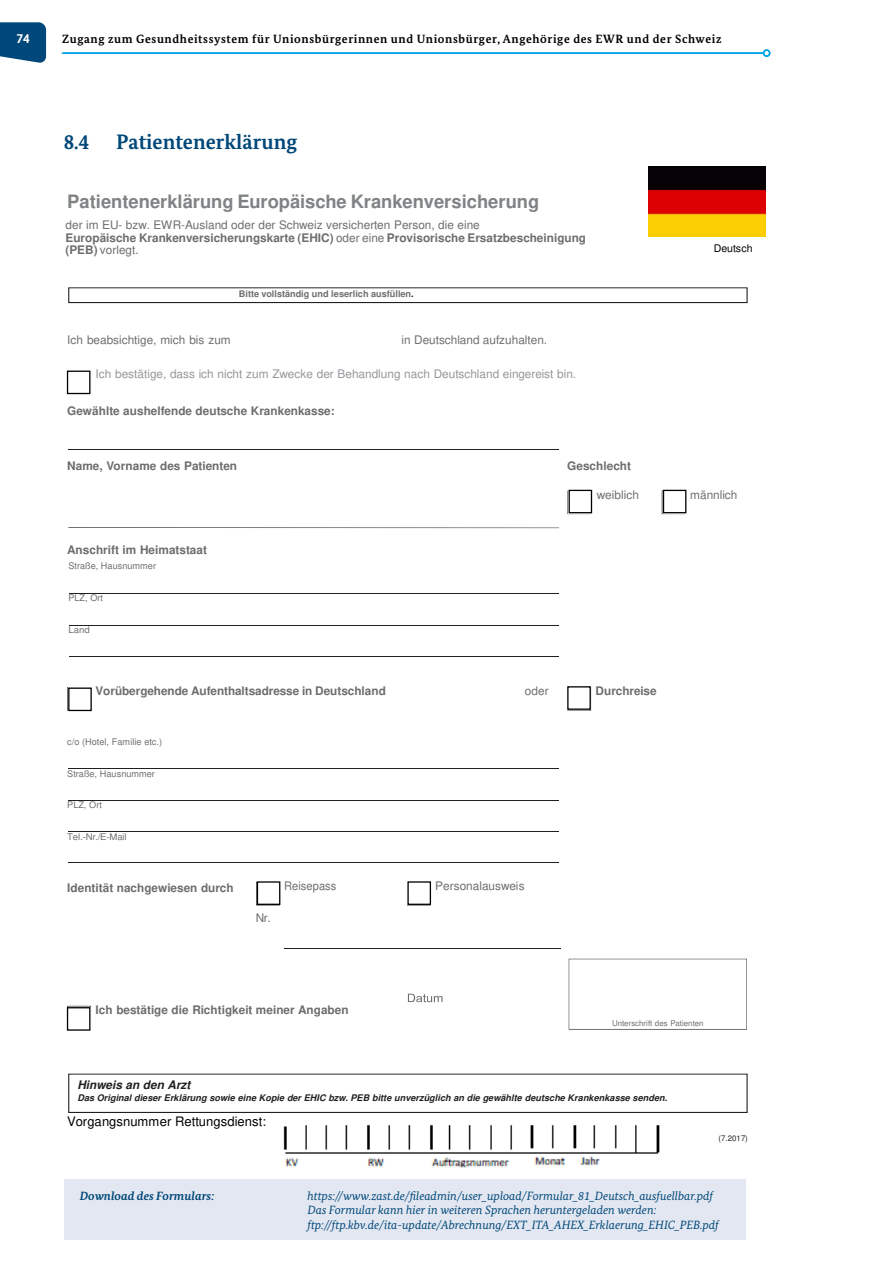
<style>
.page{position:relative;width:893px;height:1263px;background:#fff}
.page>*{position:absolute;margin:0;border:0;box-sizing:border-box;transform-origin:0 0}
.t1{font:700 21px "Bundes Serif";color:#004879}
.t2{font:700 18.45px "Helvetica";color:#808385}
.t3{font:700 13.5px "Bundes Sans";color:#fff}
.t4{font:13.05px "Helvetica";color:#000}
.t5{font:italic 12px/14.4px "Bundes Serif";color:#004879}
.t6{font:700 12px "Bundes Serif";letter-spacing:.05em;color:#000}
.t7{font:italic 700 12px "Bundes Serif";color:#004879}
.t8{font:11.85px/12.1px "Helvetica";letter-spacing:.005em;color:#6c6d6f}
.t9{font:700 11.85px "Helvetica";letter-spacing:.005em;color:#6c6d6f}
.t10{font:11.85px "Helvetica";letter-spacing:.005em;color:#94969a}
.t11{font:italic 700 11.85px "Helvetica";letter-spacing:.005em;color:#221f1f}
.t12{font:11.85px "Helvetica";letter-spacing:.005em;color:#6c6d6f;scale:.94 1}
.t13{font:10.5px "Helvetica";color:#000}
.t14{font:italic 700 9.15px "Helvetica";color:#221f1f}
.t15{font:9.15px "Helvetica";color:#6c6d6f}
.t16{font:700 9.15px "Helvetica";color:#6c6d6f}
.t17{font:9.15px "Helvetica";color:#6c6d6f;scale:1.05 1}
.t18{font:7.8px "Helvetica";letter-spacing:.005em;color:#6c6d6f}
.t19{font:7.8px "Helvetica";color:#221f1f}
.s1{font-weight:700}
.s2{color:#221f1f}
</style>
<div class="page">
<div style="left:65px;top:1179px;width:681px;height:61px;background:#e3e7f1"></div>
<hr style="left:284px;top:948px;width:276px;height:1px;background:#221f1f">
<svg style="left:68px;top:287px;width:680px;height:16px"></svg>
<hr style="left:68px;top:449px;width:491px;height:1px;background:#221f1f">
<hr style="left:68px;top:527px;width:491px;height:1px;background:#221f1f">
<hr style="left:69px;top:593px;width:490px;height:1px;background:#221f1f">
<hr style="left:69px;top:625px;width:490px;height:1px;background:#221f1f">
<hr style="left:69px;top:656px;width:490px;height:1px;background:#221f1f">
<hr style="left:68px;top:768px;width:491px;height:1px;background:#221f1f">
<hr style="left:68px;top:800px;width:491px;height:1px;background:#221f1f">
<hr style="left:68px;top:831px;width:491px;height:1px;background:#221f1f">
<hr style="left:68px;top:862px;width:491px;height:1px;background:#221f1f">
<svg style="left:68px;top:1074px;width:680px;height:39px"></svg>
<svg style="left:67px;top:370px;width:24px;height:24px"></svg>
<svg style="left:67px;top:1006px;width:24px;height:23px"></svg>
<svg style="left:256px;top:882px;width:1px;height:23px"></svg>
<svg style="left:567px;top:710px;width:24px;height:1px"></svg>
<svg style="left:67px;top:687px;width:1px;height:24px"></svg>
<svg style="left:567px;top:491px;width:24px;height:23px"></svg>
<svg style="left:662px;top:491px;width:23px;height:23px"></svg>
<svg style="left:408px;top:994px;width:34px;height:8px"></svg>
<svg style="left:569px;top:959px;width:178px;height:70px"></svg>
<img style="left:648px;top:167px;width:117px;height:70px">
<img style="left:283px;top:1125px;width:377px;height:43px">
<div style="left:67px;top:371px;width:23px;height:23px;background:#fff"></div>
<div style="left:67px;top:371px;width:23px;height:23px;border:1px solid #000"></div>
<div style="left:568px;top:490px;width:24px;height:23px;background:#fff"></div>
<div style="left:568px;top:490px;width:24px;height:23px;border:1px solid #000"></div>
<div style="left:663px;top:490px;width:23px;height:23px;background:#fff"></div>
<div style="left:663px;top:490px;width:23px;height:23px;border:1px solid #000"></div>
<div style="left:68px;top:687px;width:24px;height:24px;border:1px solid #000"></div>
<div style="left:567px;top:686px;width:24px;height:24px;border:1px solid #000"></div>
<div style="left:257px;top:881px;width:23px;height:24px;border:1px solid #000"></div>
<div style="left:407px;top:881px;width:24px;height:24px;border:1px solid #000"></div>
<div style="left:67px;top:1007px;width:23px;height:24px;background:#fff"></div>
<div style="left:67px;top:1007px;width:23px;height:24px;border:1px solid #000"></div>
<svg style="left:0;top:22px;width:46px;height:41px;background:#175885"></svg>
<hr style="left:62px;top:52px;width:702px;height:2px;background:#00a4e4">
<div style="left:763px;top:49px;width:7px;height:8px;border:2px solid #00a4e4;border-radius:50%"></div>
<p class="t3" style="left:16px;top:30px;width:15px">74</p>
<p class="t6" style="left:62px;top:32px;width:661px">Zugang zum Gesundheitssystem für Unionsbürgerinnen und Unionsbürger, Angehörige des EWR und der Schweiz</p>
<h2 class="t1" style="left:64px;top:128px;width:27px">8.4</h2>
<h2 class="t1" style="left:116px;top:128px;width:182px">Patientenerklärung</h2>
<p class="t2" style="left:67px;top:194px;width:474px">Patientenerklärung Europäische Krankenversicherung</p>
<p class="t8" style="left:66px;top:220px;width:522px">der im EU- bzw. EWR-Ausland oder der Schweiz versicherten Person, die eine<br><span class="s1">Europäische Krankenversicherungskarte (EHIC)</span> oder eine <span class="s1">Provisorische Ersatzbescheinigung (PEB)</span> vorlegt.</p>
<p class="t16" style="left:239px;top:291px;width:176px">Bitte vollständig und leserlich ausfüllen<span class="s2">.</span></p>
<p class="t8" style="left:67px;top:334px;width:165px">Ich beabsichtige, mich bis zum</p>
<p class="t8" style="left:402px;top:334px;width:147px">in Deutschland aufzuhalten.</p>
<p class="t10" style="left:96px;top:369px;width:482px">Ich bestätige, dass ich nicht zum Zwecke der Behandlung nach Deutschland eingereist bin.</p>
<p class="t9" style="left:67px;top:406px;width:269px">Gewählte aushelfende deutsche Krankenkasse:</p>
<p class="t13" style="left:714px;top:244px;width:40px">Deutsch</p>
<p class="t9" style="left:67px;top:461px;width:171px">Name, Vorname des Patienten</p>
<p class="t9" style="left:567px;top:461px;width:65px">Geschlecht</p>
<p class="t8" style="left:597px;top:489px;width:44px">weiblich</p>
<p class="t8" style="left:690px;top:489px;width:49px">männlich</p>
<p class="t9" style="left:67px;top:545px;width:141px">Anschrift im Heimatstaat</p>
<p class="t15" style="left:68px;top:562px;width:89px">Straße, Hausnummer</p>
<p class="t15" style="left:68px;top:594px;width:36px">PLZ, Ort</p>
<p class="t17" style="left:68px;top:626px;width:22px">Land</p>
<p class="t9" style="left:96px;top:686px;width:292px">Vorübergehende Aufenthaltsadresse in Deutschland</p>
<p class="t8" style="left:525px;top:686px;width:25px">oder</p>
<p class="t9" style="left:596px;top:686px;width:63px">Durchreise</p>
<p class="t15" style="left:67px;top:738px;width:96px">c/o (Hotel, Familie etc.)</p>
<p class="t15" style="left:67px;top:770px;width:89px">Straße, Hausnummer</p>
<p class="t15" style="left:67px;top:801px;width:36px">PLZ, Ort</p>
<p class="t17" style="left:67px;top:833px;width:58px">Tel.-Nr./E-Mail</p>
<p class="t9" style="left:67px;top:883px;width:168px">Identität nachgewiesen durch</p>
<p class="t8" style="left:256px;top:913px;width:16px">Nr.</p>
<p class="t12" style="left:284px;top:881px;width:57px">Reisepass</p>
<p class="t8" style="left:435px;top:881px;width:91px">Personalausweis</p>
<p class="t9" style="left:96px;top:1005px;width:255px">Ich bestätige die Richtigkeit meiner Angaben</p>
<p class="t18" style="left:612px;top:1020px;width:93px">Unterschrift des Patienten</p>
<p class="t11" style="left:77px;top:1080px;width:114px">Hinweis an den Arzt</p>
<p class="t14" style="left:77px;top:1094px;width:591px">Das Original dieser Erklärung sowie eine Kopie der EHIC bzw. PEB bitte unverzüglich an die gewählte deutsche Krankenkasse senden.</p>
<p class="t4" style="left:67px;top:1116px;width:200px">Vorgangsnummer Rettungsdienst:</p>
<p class="t7" style="left:80px;top:1188px;width:136px">Download des Formulars:</p>
<p class="t19" style="left:718px;top:1135px;width:31px">(7.2017)</p>
<p class="t5" style="left:307px;top:1188px;width:413px">https://www.zast.de/fileadmin/user_upload/Formular_81_Deutsch_ausfuellbar.pdf<br>Das Formular kann hier in weiteren Sprachen heruntergeladen werden: ftp://ftp.kbv.de/ita-update/Abrechnung/EXT_ITA_AHEX_Erklaerung_EHIC_PEB.pdf</p>
</div>
